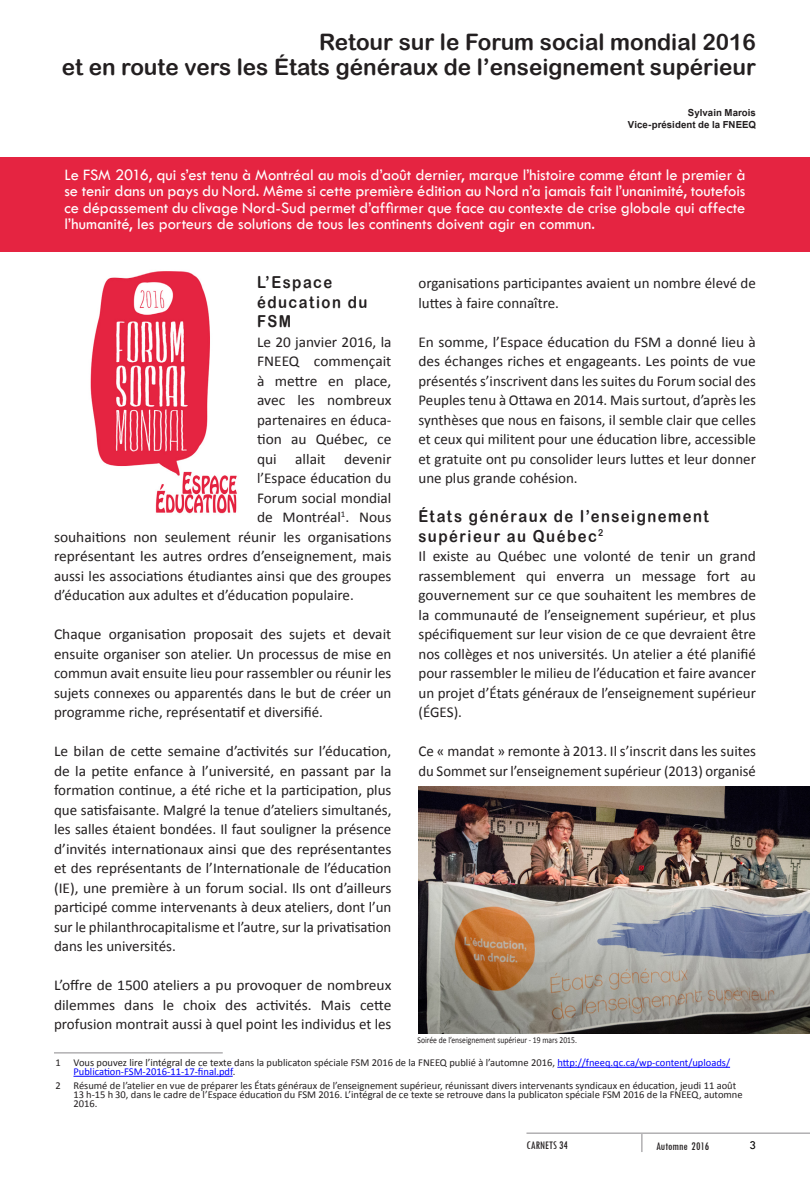
<style>
.page{position:relative;width:810px;height:1188px;background:#fff}
.page>*{position:absolute;margin:0;border:0;box-sizing:border-box;transform-origin:0 0}
.Paragraphe_1{font:22.65px/25.5px "Arial Rounded MT Bold";color:#231f20;text-align:right}
.chapo_11_sur_13{font:16.5px/16.5px "Tw Cen";color:#fff;text-align:justify}
.t1{font:16.5px/19.5px "Arial Rounded MT Bold";letter-spacing:.1em;color:#231f20;scale:.9 1}
.t2{font:15px/19.5px "Calibri";color:#231f20;text-align:justify}
.t3{font:700 13.5px/12px "Utsaah";letter-spacing:.005em;color:#231f20;text-align:right}
.t4{font:condensed 12px "Tw Cen";color:#231f20}
.t5{font:12px "Tw Cen";color:#000}
.Note-bas-page{font:10.5px/9px "Calibri";color:#231f20}
.Footnote_text{font:9px "Calibri";color:#231f20;scale:.85 1}
.s1{color:#00f}
</style>
<div class="page">
<hr style="left:526px;top:1132px;width:284px;height:2px;background:#5e5c60">
<svg style="left:641px;top:1134px;width:2px;height:18px"></svg>
<hr style="left:557px;top:1067px;width:173px;height:1px;background:#00f">
<hr style="left:74px;top:1076px;width:159px;height:1px;background:#00f">
<hr style="left:54px;top:1052px;width:169px;height:2px;background:#5e5c60">
<div style="left:0;top:158px;width:810px;height:94px;background:#e52441"></div>
<img style="left:90px;top:271px;width:147px;height:243px">
<img style="left:418px;top:786px;width:392px;height:248px">
<p class="Paragraphe_1" style="left:62px;top:29px;width:696px">Retour sur le Forum social mondial 2016<br>et en route vers les États généraux de l’enseignement supérieur</p>
<p class="t3" style="left:628px;top:107px;width:130px">Sylvain Marois<br>Vice-président de la FNEEQ</p>
<p class="chapo_11_sur_13" style="left:64px;top:166px;width:683px">Le FSM 2016, qui s’est tenu à Montréal au mois d’août dernier, marque l’histoire comme étant le premier à se tenir dans un pays du Nord. Même si cette première édition au Nord n’a jamais fait l’unanimité, toutefois ce dépassement du clivage Nord-Sud permet d’affirmer que face au contexte de crise globale qui affecte l’humanité, les porteurs de solutions de tous les continents doivent agir en commun.</p>
<p class="t1" style="left:257px;top:272px;width:124px">L’Espace éducation du<br>FSM</p>
<p class="t2" style="left:257px;top:332px;width:136px">Le 20 janvier 2016, la</p>
<p class="t2" style="left:257px;top:351px;width:136px">FNEEQ commençait</p>
<p class="t2" style="left:257px;top:371px;width:136px">à mettre en place,</p>
<p class="t2" style="left:257px;top:390px;width:136px">avec les nombreux</p>
<p class="t2" style="left:257px;top:410px;width:136px">partenaires en éduca-</p>
<p class="t2" style="left:257px;top:429px;width:136px">tion au Québec, ce</p>
<p class="t2" style="left:257px;top:449px;width:136px">qui allait devenir</p>
<p class="t2" style="left:257px;top:468px;width:136px">l’Espace éducation du</p>
<p class="t2" style="left:257px;top:488px;width:136px">Forum social mondial</p>
<p class="t2" style="left:257px;top:507px;width:136px">de Montréal<sup>1</sup>. Nous</p>
<p class="t2" style="left:54px;top:527px;width:339px">souhaitions non seulement réunir les organisations</p>
<p class="t2" style="left:54px;top:546px;width:339px">représentant les autres ordres d’enseignement, mais</p>
<p class="t2" style="left:54px;top:566px;width:339px">aussi les associations étudiantes ainsi que des groupes</p>
<p class="t2" style="left:54px;top:585px;width:301px">d’éducation aux adultes et d’éducation populaire.</p>
<p class="t2" style="left:54px;top:624px;width:339px">Chaque organisation proposait des sujets et devait ensuite organiser son atelier. Un processus de mise en commun avait ensuite lieu pour rassembler ou réunir les sujets connexes ou apparentés dans le but de créer un programme riche, représentatif et diversifié.</p>
<p class="t2" style="left:54px;top:741px;width:339px">Le bilan de cette semaine d’activités sur l’éducation, de la petite enfance à l’université, en passant par la formation continue, a été riche et la participation, plus que satisfaisante. Malgré la tenue d’ateliers simultanés, les salles étaient bondées. Il faut souligner la présence d’invités internationaux ainsi que des représentantes et des représentants de l’Internationale de l’éducation (IE), une première à un forum social. Ils ont d’ailleurs participé comme intervenants à deux ateliers, dont l’un sur le philanthrocapitalisme et l’autre, sur la privatisation dans les universités.</p>
<p class="t2" style="left:54px;top:975px;width:339px">L’offre de 1500 ateliers a pu provoquer de nombreux dilemmes dans le choix des activités. Mais cette profusion montrait aussi à quel point les individus et les</p>
<p class="t2" style="left:418px;top:273px;width:339px">organisations participantes avaient un nombre élevé de luttes à faire connaître.</p>
<p class="t2" style="left:418px;top:332px;width:339px">En somme, l’Espace éducation du FSM a donné lieu à des échanges riches et engageants. Les points de vue présentés s’inscrivent dans les suites du Forum social des Peuples tenu à Ottawa en 2014. Mais surtout, d’après les synthèses que nous en faisons, il semble clair que celles et ceux qui militent pour une éducation libre, accessible et gratuite ont pu consolider leurs luttes et leur donner une plus grande cohésion.</p>
<p class="t1" style="left:418px;top:506px;width:324px">États généraux de l’enseignement supérieur au Québec<sup>2</sup></p>
<p class="t2" style="left:418px;top:546px;width:339px">Il existe au Québec une volonté de tenir un grand rassemblement qui enverra un message fort au gouvernement sur ce que souhaitent les membres de la communauté de l’enseignement supérieur, et plus spécifiquement sur leur vision de ce que devraient être nos collèges et nos universités. Un atelier a été planifié pour rassembler le milieu de l’éducation et faire avancer un projet d’États généraux de l’enseignement supérieur (ÉGES).</p>
<p class="t2" style="left:418px;top:741px;width:339px">Ce « mandat » remonte à 2013. Il s’inscrit dans les suites du Sommet sur l’enseignement supérieur (2013) organisé</p>
<p class="Footnote_text" style="left:418px;top:1034px;width:189px">Soirée de l’enseignement supérieur - 19 mars 2015.</p>
<p class="Note-bas-page" style="left:74px;top:1058px;width:658px;text-indent:-18px">1 Vous pouvez lire l’intégral de ce texte dans la publicaton spéciale FSM 2016 de la FNEEQ publié à l’automne 2016, <span class="s1">http://fneeq.qc.ca/wp-content/uploads/<br>Publication-FSM-2016-11-17-final.pdf</span>.</p>
<p class="Note-bas-page" style="left:74px;top:1081px;width:671px;text-indent:-18px">2 Résumé de l’atelier en vue de préparer les États généraux de l’enseignement supérieur, réunissant divers intervenants syndicaux en éducation, jeudi 11 août<br>13 h-15 h 30, dans le cadre de l’Espace éducation du FSM 2016. L’intégral de ce texte se retrouve dans la publicaton spéciale FSM 2016 de la FNEEQ, automne<br>2016.</p>
<p class="t4" style="left:526px;top:1138px;width:43px">CARNETS 34</p>
<p class="t4" style="left:656px;top:1139px;width:55px">Automne 2016</p>
<p class="t5" style="left:749px;top:1138px;width:8px">3</p>
</div>
